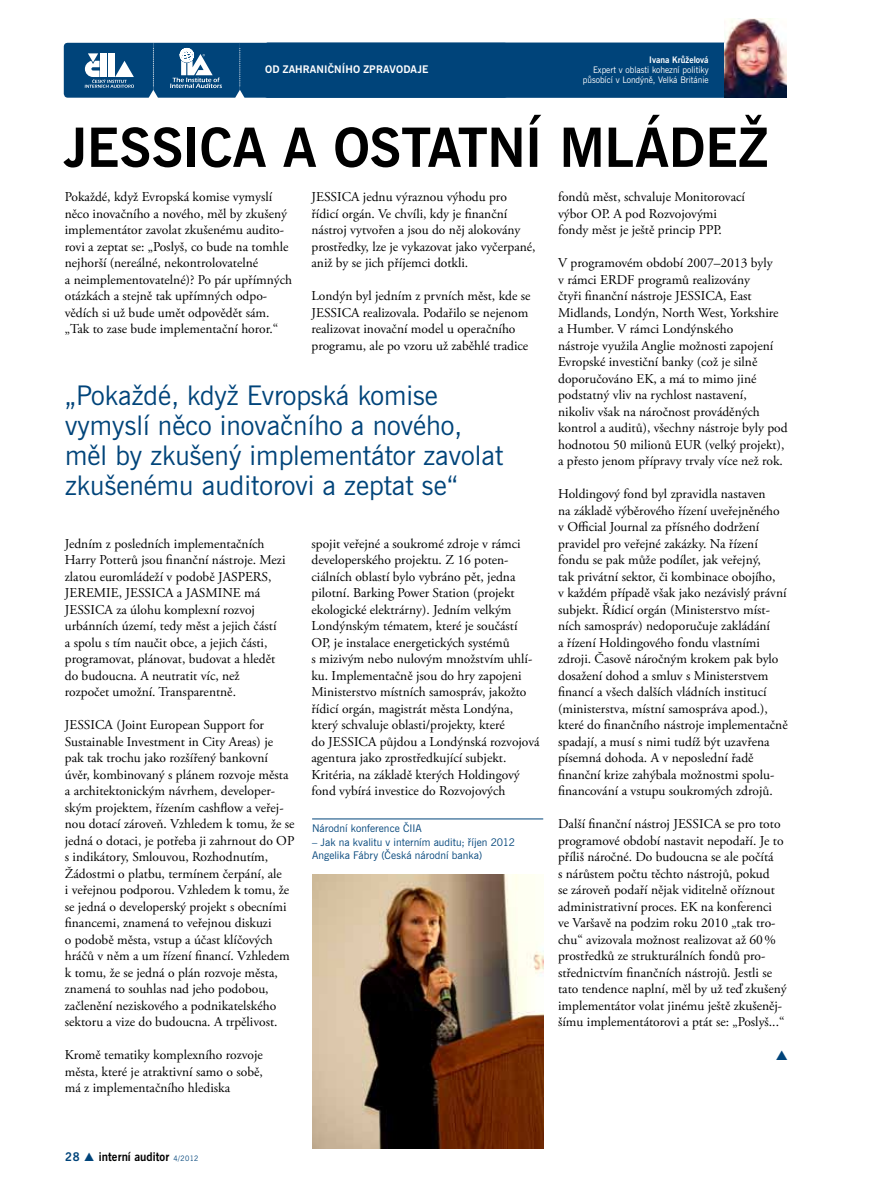
<style>
.page{position:relative;width:893px;height:1191px;background:#fff}
.page>*{position:absolute;margin:0;border:0;box-sizing:border-box;transform-origin:0 0}
.t1{font:54px "News Gothic Bd BT";color:#000}
.t2{font:27px/30px "News Gothic BT";color:#00447a}
.t3{font:13.5px/16.5px "Adobe Garamond Pro";color:#000}
.t4{font:12px "News Gothic Bd BT";letter-spacing:.005em;color:#000;scale:.95 1}
.t5{font:10.5px/13.5px "News Gothic BT";letter-spacing:.005em;color:#00447a}
.t6{font:10.5px "News Gothic Bd BT";letter-spacing:.01em;color:#fff}
.t7{font:9px/9.8px "News Gothic BT";color:#fff;text-align:right;scale:.95 1}
.t8{font:9px "News Gothic Bd BT";color:#fff;scale:.95 1}
.s1{color:#00447a}
.s2{font-family:"News Gothic BT";font-size:7.5px;color:#00447a}
</style>
<div class="page">
<svg style="left:64px;top:43px;width:202px;height:55px"></svg>
<img style="left:312px;top:874px;width:232px;height:274px">
<div style="left:264px;top:43px;width:523px;height:55px;background:#00447a;border-radius:4px"></div>
<img style="left:724px;top:18px;width:63px;height:80px">
<hr style="left:312px;top:818px;width:231px;height:1px;background:#00447a">
<p class="t6" style="left:265px;top:63px;width:165px">OD ZAHRANIČNÍHO ZPRAVO DAJ E</p>
<p class="t8" style="left:649px;top:54px;width:64px">IVANA KRŮŽELOVÁ</p>
<p class="t7" style="left:583px;top:65px;width:134px">Expert v oblasti kohezní politiky působící v Londýně, Velká Británie</p>
<h1 class="t1" style="left:64px;top:112px;width:706px">JESSICA A OSTATNÍ MLÁDEŽ</h1>
<p class="t3" style="left:65px;top:189px;width:229px">Pokaždé, když Evropská komise vymyslí něco inovačního a nového, měl by zkušený implementátor zavolat zkušenému audito&shy;rovi a zeptat se: „Poslyš, co bude na tomhle nejhorší (nereálné, nekontrolovatelné<br>a neimplementovatelné)? Po pár upřímných otázkách a stejně tak upřímných odpo&shy;vědích si už bude umět odpovědět sám. „Tak to zase bude implementační horor.“</p>
<p class="t3" style="left:311px;top:189px;width:226px">JESSICA jednu výraznou výhodu pro řídicí orgán. Ve chvíli, kdy je finanční nástroj vytvořen a jsou do něj alokovány prostředky, lze je vykazovat jako vyčerpané, aniž by se jich příjemci dotkli.</p>
<p class="t3" style="left:311px;top:288px;width:221px">Londýn byl jedním z prvních měst, kde se JESSICA realizovala. Podařilo se nejenom realizovat inovační model u operačního programu, ale po vzoru už zaběhlé tradice</p>
<h2 class="t2" style="left:65px;top:381px;width:440px">„Pokaždé, když Evropská komise vymyslí něco inovačního a nového, měl by zkušený implementátor zavolat zkušenému auditorovi a zeptat se“</h2>
<p class="t3" style="left:65px;top:536px;width:222px">Jedním z posledních implementačních Harry Potterů jsou finanční nástroje. Mezi zlatou euromládeží v podobě JASPERS, JEREMIE, JESSICA a JASMINE má JESSICA za úlohu komplexní rozvoj urbánních území, tedy měst a jejich částí<br>a spolu s tím naučit obce, a jejich části, programovat, plánovat, budovat a hledět do budoucna. A neutratit víc, než rozpočet umožní. Transparentně.</p>
<p class="t3" style="left:65px;top:717px;width:231px">JESSICA (Joint European Support for Sustainable Investment in City Areas) je pak tak trochu jako rozšířený bankovní úvěr, kombinovaný s plánem rozvoje města a architektonickým návrhem, developer&shy;ským projektem, řízením cashflow a veřej&shy;nou dotací zároveň. Vzhledem k tomu, že se jedná o dotaci, je potřeba ji zahrnout do OP s indikátory, Smlouvou, Rozhodnutím, Žádostmi o platbu, termínem čerpání, ale<br>i veřejnou podporou. Vzhledem k tomu, že se jedná o developerský projekt s obecními financemi, znamená to veřejnou diskuzi<br>o podobě města, vstup a účast klíčových hráčů v něm a um řízení financí. Vzhledem k tomu, že se jedná o plán rozvoje města, znamená to souhlas nad jeho podobou, začlenění neziskového a podnikatelského sektoru a vize do budoucna. A trpělivost.</p>
<p class="t3" style="left:65px;top:1047px;width:200px;text-align:justify">Kromě tematiky komplexního rozvoje města, které je atraktivní samo o sobě, má z implementačního hlediska</p>
<p class="t3" style="left:311px;top:535px;width:230px">spojit veřejné a soukromé zdroje v rámci developerského projektu. Z 16 poten&shy;ciálních oblastí bylo vybráno pět, jedna pilotní. Barking Power Station (projekt ekologické elektrárny). Jedním velkým Londýnským tématem, které je součástí OP, je instalace energetických systémů<br>s mizivým nebo nulovým množstvím uhlí&shy;ku. Implementačně jsou do hry zapojeni Ministerstvo místních samospráv, jakožto řídicí orgán, magistrát města Londýna, který schvaluje oblasti/projekty, které<br>do JESSICA půjdou a Londýnská rozvojová agentura jako zprostředkující subjekt.<br>Kritéria, na základě kterých Holdingový fond vybírá investice do Rozvojových</p>
<p class="t5" style="left:312px;top:822px;width:111px">Národní konference ČIIA</p>
<p class="t5" style="left:312px;top:835px;width:205px">– Jak na kvalitu v interním auditu; říjen 2012<br>Angelika Fábry (Česká národní banka)</p>
<p class="t3" style="left:558px;top:189px;width:188px">fondů měst, schvaluje Monitorovací výbor OP. A pod Rozvojovými fondy měst je ještě princip PPP.</p>
<p class="t3" style="left:558px;top:255px;width:231px">V programovém období 2007–2013 byly<br>v rámci ERDF programů realizovány<br>čtyři finanční nástroje JESSICA, East Midlands, Londýn, North West, Yorkshire<br>a Humber. V rámci Londýnského<br>nástroje využila Anglie možnosti zapojení Evropské investiční banky (což je silně doporučováno EK, a má to mimo jiné podstatný vliv na rychlost nastavení,<br>nikoliv však na náročnost prováděných kontrol a auditů), všechny nástroje byly pod hodnotou 50 milionů EUR (velký projekt), a přesto jenom přípravy trvaly více než rok.</p>
<p class="t3" style="left:558px;top:486px;width:231px">Holdingový fond byl zpravidla nastaven<br>na základě výběrového řízení uveřejněného v Official Journal za přísného dodržení pravidel pro veřejné zakázky. Na řízení fondu se pak může podílet, jak veřejný,<br>tak privátní sektor, či kombinace obojího,<br>v každém případě však jako nezávislý právní subjekt. Řídicí orgán (Ministerstvo míst&shy;ních samospráv) nedoporučuje zakládání<br>a řízení Holdingového fondu vlastními zdroji. Časově náročným krokem pak bylo dosažení dohod a smluv s Ministerstvem financí a všech dalších vládních institucí (ministerstva, místní samospráva apod.), které do finančního nástroje implementačně spadají, a musí s nimi tudíž být uzavřena písemná dohoda. A v neposlední řadě finanční krize zahýbala možnostmi spolu&shy;financování a vstupu soukromých zdrojů.</p>
<p class="t3" style="left:558px;top:816px;width:230px">Další finanční nástroj JESSICA se pro toto programové období nastavit nepodaří. Je to příliš náročné. Do budoucna se ale počítá<br>s nárůstem počtu těchto nástrojů, pokud<br>se zároveň podaří nějak viditelně oříznout administrativní proces. EK na konferenci<br>ve Varšavě na podzim roku 2010 „tak tro&shy;chu“ avizovala možnost realizovat až 60% prostředků ze strukturálních fondů pro&shy;střednictvím finančních nástrojů. Jestli se tato tendence naplní, měl by už teď zkušený implementátor volat jinému ještě zkušeněj&shy;šímu implementátorovi a ptát se: „Poslyš...“</p>
<p class="t4" style="left:65px;top:1148px;width:142px"><span class="s1">28</span> <span class="s1">▲</span> INTERNÍ AUDITOR <span class="s2">4/2012</span></p>
</div>
